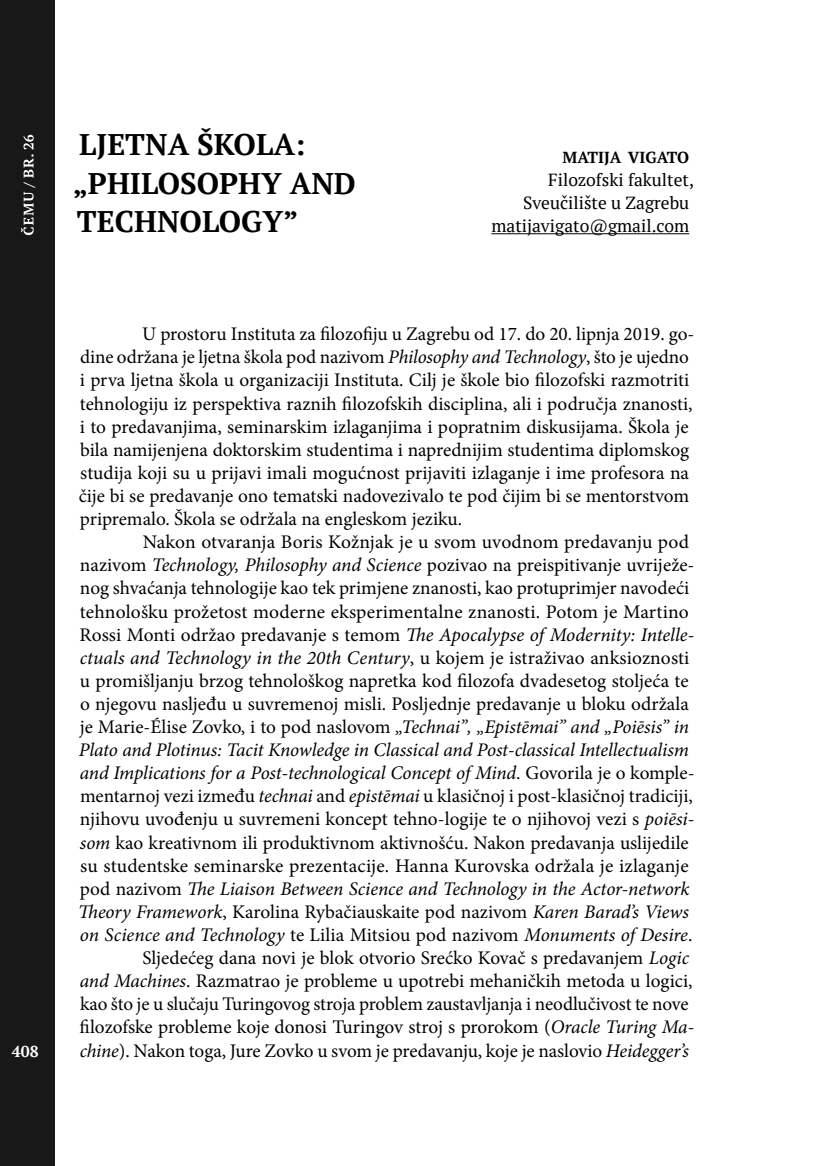
<style>
.page{position:relative;width:819px;height:1166px;background:#fff}
.page>*{position:absolute;margin:0;border:0;box-sizing:border-box;transform-origin:0 0}
.t1{font:700 29.75px/38.5px "PT Serif";color:#000}
.t2{font:19.25px/23.1px "Minion Pro";color:#000}
.t3{font:italic 19.25px "Minion Pro";letter-spacing:-.005em;color:#000}
.t4{font:17.5px/23.1px "PT Serif";color:#000;text-align:right}
.t5{font:700 15.92px "PT Serif";color:#000}
.t6{font:700 15.75px "PT Serif";color:#fff}
.s1{font-style:italic}
.s2{font-style:normal}
</style>
<div class="page">
<div style="left:0;top:0;width:55px;height:1166px;background:#181819"></div>
<svg style="left:21px;top:135px;width:14px;height:100px"></svg>
<hr style="left:491px;top:233px;width:198px;height:1px;background:#000">
<p class="t6" style="left:12px;top:1040px;width:28px">408</p>
<h1 class="t1" style="left:73px;top:125px;width:285px">LJETNA ŠKOLA: „PHILOSOPHY AND<br>TECHNOLOGY”</h1>
<p class="t5" style="left:562px;top:147px;width:128px">MATIJA VIGATO</p>
<p class="t4" style="left:491px;top:168px;width:204px">Filozofski fakultet,<br>Sveučilište u Zagrebu matijavigato@gmail.com</p>
<p class="t2" style="left:79px;top:323px;width:617px;text-indent:63px">U prostoru Instituta za filozofiju u Zagrebu od 17. do 20. lipnja 2019. go&shy;dine održana je ljetna škola pod nazivom <span class="s1">Philosophy and Technology</span>, što je ujedno i prva ljetna škola u organizaciji Instituta. Cilj je škole bio filozofski razmotriti tehnologiju iz perspektiva raznih filozofskih disciplina, ali i područja znanosti, i to predavanjima, seminarskim izlaganjima i popratnim diskusijama. Škola je bila namijenjena doktorskim studentima i naprednijim studentima diplomskog studija koji su u prijavi imali mogućnost prijaviti izlaganje i ime profesora na čije bi se predavanje ono tematski nadovezivalo te pod čijim bi se mentorstvom pripremalo. Škola se održala na engleskom jeziku.</p>
<p class="t2" style="left:143px;top:530px;width:548px">Nakon otvaranja Boris Kožnjak je u svom uvodnom predavanju pod</p>
<p class="t2" style="left:80px;top:554px;width:616px">nazivom <span class="s1">Technology, Philosophy and Science</span> pozivao na preispitivanje uvriježe-</p>
<p class="t2" style="left:80px;top:577px;width:610px">nog shvaćanja tehnologije kao tek primjene znanosti, kao protuprimjer navodeći</p>
<p class="t2" style="left:80px;top:600px;width:610px">tehnološku prožetost moderne eksperimentalne znanosti. Potom je Martino</p>
<p class="t3" style="left:80px;top:621px;width:616px"><span class="s2">Rossi Monti održao predavanje s temom</span> The Apocalypse of Modernity: Intelle-</p>
<p class="t3" style="left:80px;top:644px;width:611px">ctuals and Technology in the 20th Century<span class="s2">, u kojem je istraživao anksioznosti</span></p>
<p class="t2" style="left:80px;top:669px;width:610px">u promišljanju brzog tehnološkog napretka kod filozofa dvadesetog stoljeća te</p>
<p class="t2" style="left:80px;top:692px;width:610px">o njegovu nasljeđu u suvremenoj misli. Posljednje predavanje u bloku održala</p>
<p class="t3" style="left:80px;top:714px;width:610px"><span class="s2">je Marie-Élise Zovko, i to pod naslovom</span> „Technai”, „Epistēmai” and „Poiēsis” in</p>
<p class="t3" style="left:79px;top:737px;width:611px">Plato and Plotinus: Tacit Knowledge in Classical and Post-classical Intellectualism</p>
<p class="t3" style="left:80px;top:760px;width:616px">and Implications for a Post-technological Concept of Mind<span class="s2">. Govorila je o komple-</span></p>
<p class="t2" style="left:80px;top:785px;width:614px">mentarnoj vezi između <span class="s1">technai</span> and <span class="s1">epistēmai</span> u klasičnoj i post-klasičnoj tradiciji,</p>
<p class="t2" style="left:80px;top:808px;width:615px">njihovu uvođenju u suvremeni koncept tehno-logije te o njihovoj vezi s <span class="s1">poiēsi-</span></p>
<p class="t2" style="left:80px;top:831px;width:610px"><span class="s1">som</span> kao kreativnom ili produktivnom aktivnošću. Nakon predavanja uslijedile</p>
<p class="t2" style="left:80px;top:854px;width:610px">su studentske seminarske prezentacije. Hanna Kurovska održala je izlaganje</p>
<p class="t3" style="left:80px;top:875px;width:611px"><span class="s2">pod nazivom</span> The Liaison Between Science and Technology in the Actor-network</p>
<p class="t2" style="left:78px;top:900px;width:612px"><span class="s1">Theory Framework</span>, Karolina Rybačiauskaite pod nazivom <span class="s1">Karen Barad’s Views</span></p>
<p class="t3" style="left:80px;top:922px;width:614px">on Science and Technology <span class="s2">te Lilia Mitsiou pod nazivom</span> Monuments of Desire<span class="s2">.</span></p>
<p class="t2" style="left:142px;top:946px;width:548px">Sljedećeg dana novi je blok otvorio Srećko Kovač s predavanjem <span class="s1">Logic</span></p>
<p class="t2" style="left:80px;top:969px;width:614px"><span class="s1">and Machines</span>. Razmatrao je probleme u upotrebi mehaničkih metoda u logici,</p>
<p class="t2" style="left:80px;top:992px;width:610px">kao što je u slučaju Turingovog stroja problem zaustavljanja i neodlučivost te nove</p>
<p class="t2" style="left:80px;top:1016px;width:616px">filozofske probleme koje donosi Turingov stroj s prorokom (<span class="s1">Oracle Turing Ma-</span></p>
<p class="t2" style="left:80px;top:1039px;width:610px"><span class="s1">chine</span>). Nakon toga, Jure Zovko u svom je predavanju, koje je naslovio <span class="s1">Heidegger’s</span></p>
</div>
